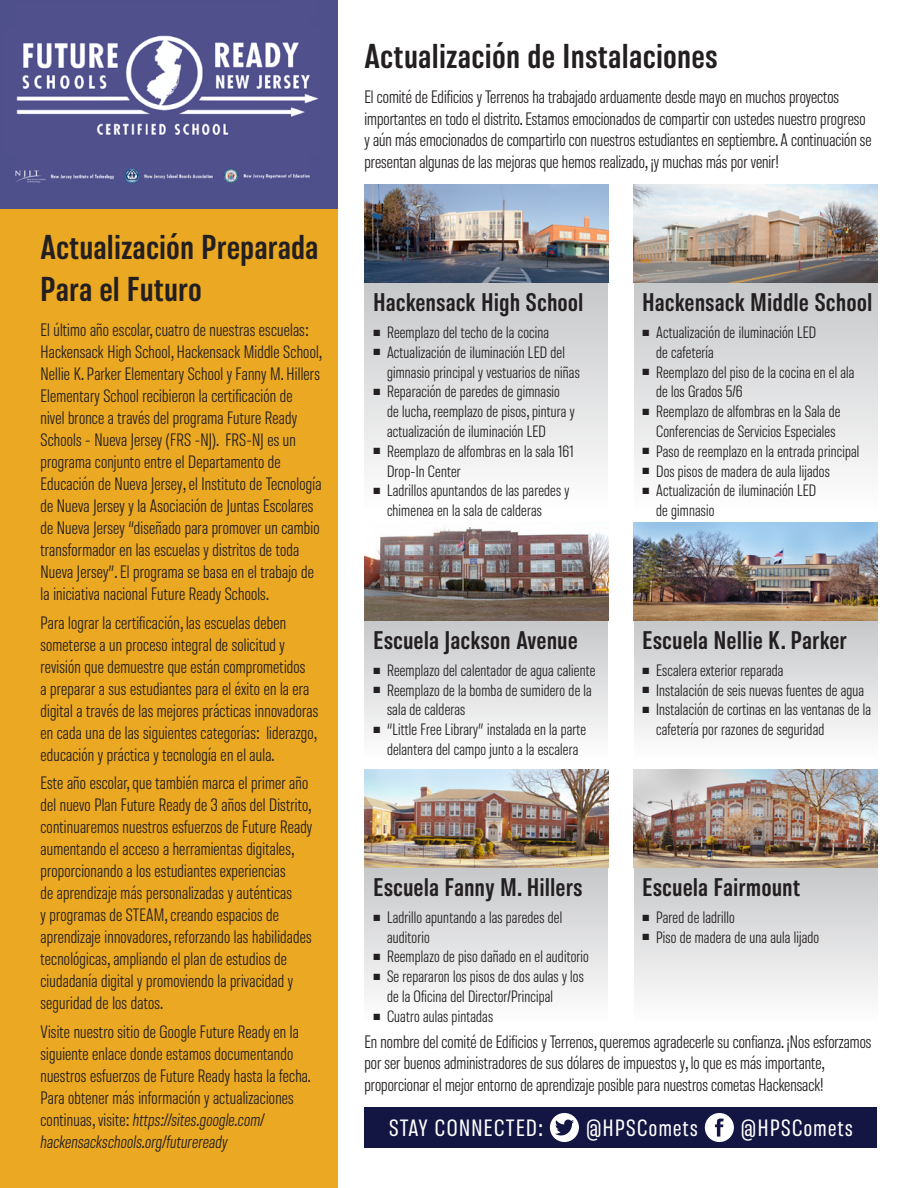
<style>
.page{position:relative;width:918px;height:1188px;background:#fff}
.page>*{position:absolute;margin:0;border:0;box-sizing:border-box;transform-origin:0 0}
.t1{font:700 condensed 34.5px/41.7px "Molde";letter-spacing:.02em;color:#231f20}
.t2{font:700 condensed 25.5px "Molde";letter-spacing:.025em;color:#231f20}
.t3{font:500 condensed 23.55px "Molde";letter-spacing:.06em;color:#fff}
.t4{font:condensed 18px/21.9px "Molde";letter-spacing:.01em;color:#231f20}
.t5{font:condensed 16.5px/19.8px "Molde";letter-spacing:.01em;color:#231f20}
.s1{font-style:italic}
</style>
<div class="page">
<div style="left:0;top:0;width:338px;height:1188px;background:#eba822"></div>
<div style="left:364px;top:282px;width:244px;height:227px;background:linear-gradient(to bottom,#c6c7c9,#fefefe)"></div>
<div style="left:634px;top:282px;width:244px;height:227px;background:linear-gradient(to bottom,#c6c7c9,#fefefe)"></div>
<img style="left:364px;top:185px;width:244px;height:97px">
<img style="left:634px;top:185px;width:244px;height:97px">
<img style="left:0;top:0;width:338px;height:208px">
<div style="left:364px;top:620px;width:244px;height:139px;background:linear-gradient(to bottom,#c6c7c9,#fefefe)"></div>
<div style="left:634px;top:620px;width:244px;height:139px;background:linear-gradient(to bottom,#c6c7c9,#fefefe)"></div>
<img style="left:364px;top:527px;width:244px;height:93px">
<img style="left:634px;top:523px;width:244px;height:97px">
<div style="left:364px;top:867px;width:244px;height:155px;background:linear-gradient(to bottom,#c6c7c9,#fefefe)"></div>
<div style="left:634px;top:867px;width:244px;height:155px;background:linear-gradient(to bottom,#c6c7c9,#fefefe)"></div>
<img style="left:634px;top:770px;width:244px;height:97px">
<img style="left:364px;top:770px;width:244px;height:97px">
<div style="left:364px;top:1107px;width:514px;height:41px;background:#131543"></div>
<svg style="left:550px;top:1113px;width:29px;height:29px"></svg>
<svg style="left:705px;top:1113px;width:29px;height:29px"></svg>
<p class="t1" style="left:40px;top:225px;width:279px">Actualización Preparada<br>Para el Futuro</p>
<p class="t4" style="left:40px;top:319px;width:283px">El último año escolar, cuatro de nuestras escuelas:<br>Hackensack High School, Hackensack Middle School, Nellie K. Parker Elementary School y Fanny M. Hillers Elementary School recibieron la certificación de<br>nivel bronce a través del programa Future Ready Schools - Nueva Jersey (FRS -NJ). FRS-NJ es un programa conjunto entre el Departamento de Educación de Nueva Jersey, el Instituto de Tecnología de Nueva Jersey y la Asociación de Juntas Escolares de Nueva Jersey “diseñado para promover un cambio transformador en las escuelas y distritos de toda Nueva Jersey”. El programa se basa en el trabajo de la iniciativa nacional Future Ready Schools.</p>
<p class="t4" style="left:40px;top:611px;width:279px">Para lograr la certificación, las escuelas deben someterse a un proceso integral de solicitud y revisión que demuestre que están comprometidos<br>a preparar a sus estudiantes para el éxito en la era digital a través de las mejores prácticas innovadoras en cada una de las siguientes categorías: liderazgo, educación y práctica y tecnología en el aula.</p>
<p class="t4" style="left:40px;top:772px;width:273px">Este año escolar, que también marca el primer año del nuevo Plan Future Ready de 3 años del Distrito, continuaremos nuestros esfuerzos de Future Ready aumentando el acceso a herramientas digitales, proporcionando a los estudiantes experiencias<br>de aprendizaje más personalizadas y auténticas<br>y programas de STEAM, creando espacios de aprendizaje innovadores, reforzando las habilidades tecnológicas, ampliando el plan de estudios de ciudadanía digital y promoviendo la privacidad y seguridad de los datos.</p>
<p class="t4" style="left:40px;top:1020px;width:272px">Visite nuestro sitio de Google Future Ready en la siguiente enlace donde estamos documentando nuestros esfuerzos de Future Ready hasta la fecha.<br>Para obtener más información y actualizaciones continuas, visite: <span class="s1">https://sites.google.com/ hackensackschools.org/futureready</span></p>
<p class="t1" style="left:364px;top:34px;width:355px">Actualización de Instalaciones</p>
<p class="t4" style="left:364px;top:86px;width:509px">El comité de Edificios y Terrenos ha trabajado arduamente desde mayo en muchos proyectos importantes en todo el distrito. Estamos emocionados de compartir con ustedes nuestro progreso y aún más emocionados de compartirlo con nuestros estudiantes en septiembre. A continuación se presentan algunas de las mejoras que hemos realizado, ¡y muchas más por venir!</p>
<p class="t2" style="left:374px;top:287px;width:211px">Hackensack High School</p>
<p class="t5" style="left:374px;top:322px;width:177px">■ Reemplazo del techo de la cocina</p>
<p class="t5" style="left:387px;top:342px;width:194px;text-indent:-14px">■ Actualización de iluminación LED del gimnasio principal y vestuarios de niñas</p>
<p class="t5" style="left:387px;top:381px;width:189px;text-indent:-14px">■ Reparación de paredes de gimnasio de lucha, reemplazo de pisos, pintura y actualización de iluminación LED</p>
<p class="t5" style="left:387px;top:441px;width:188px;text-indent:-14px">■ Reemplazo de alfombras en la sala 161<br>Drop-In Center</p>
<p class="t5" style="left:387px;top:480px;width:184px;text-indent:-14px">■ Ladrillos apuntandos de las paredes y chimenea en la sala de calderas</p>
<p class="t2" style="left:374px;top:625px;width:206px">Escuela Jackson Avenue</p>
<p class="t5" style="left:374px;top:660px;width:223px">■ Reemplazo del calentador de agua caliente</p>
<p class="t5" style="left:387px;top:680px;width:206px;text-indent:-14px">■ Reemplazo de la bomba de sumidero de la sala de calderas</p>
<p class="t5" style="left:374px;top:719px;width:214px;text-align:center">■ “Little Free Library” instalada en la parte delantera del campo junto a la escalera</p>
<p class="t2" style="left:374px;top:872px;width:211px">Escuela Fanny M. Hillers</p>
<p class="t5" style="left:387px;top:907px;width:177px;text-indent:-14px">■ Ladrillo apuntando a las paredes del auditorio</p>
<p class="t5" style="left:374px;top:947px;width:217px">■ Reemplazo de piso dañado en el auditorio</p>
<p class="t5" style="left:387px;top:966px;width:198px;text-indent:-14px">■ Se repararon los pisos de dos aulas y los de la Oficina del Director/Principal</p>
<p class="t5" style="left:374px;top:1006px;width:121px">■ Cuatro aulas pintadas</p>
<p class="t2" style="left:643px;top:287px;width:231px">Hackensack Middle School</p>
<p class="t5" style="left:656px;top:322px;width:162px;text-indent:-14px">■ Actualización de iluminación LED de cafetería</p>
<p class="t5" style="left:656px;top:362px;width:200px;text-indent:-14px">■ Reemplazo del piso de la cocina en el ala de los Grados 5/6</p>
<p class="t5" style="left:643px;top:401px;width:199px;text-align:center">■ Reemplazo de alfombras en la Sala de<br>Conferencias de Servicios Especiales</p>
<p class="t5" style="left:643px;top:441px;width:218px">■ Paso de reemplazo en la entrada principal</p>
<p class="t5" style="left:643px;top:461px;width:189px">■ Dos pisos de madera de aula lijados</p>
<p class="t5" style="left:656px;top:480px;width:162px;text-indent:-14px">■ Actualización de iluminación LED de gimnasio</p>
<p class="t2" style="left:643px;top:625px;width:206px">Escuela Nellie K. Parker</p>
<p class="t5" style="left:643px;top:660px;width:142px">■ Escalera exterior reparada</p>
<p class="t5" style="left:643px;top:680px;width:223px">■ Instalación de seis nuevas fuentes de agua</p>
<p class="t5" style="left:656px;top:700px;width:217px;text-indent:-14px">■ Instalación de cortinas en las ventanas de la cafetería por razones de seguridad</p>
<p class="t2" style="left:643px;top:872px;width:159px">Escuela Fairmount</p>
<p class="t5" style="left:643px;top:907px;width:94px">■ Pared de ladrillo</p>
<p class="t5" style="left:643px;top:927px;width:178px">■ Piso de madera de una aula lijado</p>
<p class="t4" style="left:364px;top:1030px;width:508px">En nombre del comité de Edificios y Terrenos, queremos agradecerle su confianza. ¡Nos esforzamos por ser buenos administradores de sus dólares de impuestos y, lo que es más importante, proporcionar el mejor entorno de aprendizaje posible para nuestros cometas Hackensack!</p>
<p class="t3" style="left:389px;top:1113px;width:155px">STAY CONNECTED:</p>
<p class="t3" style="left:586px;top:1113px;width:113px">@HPSComets</p>
<p class="t3" style="left:741px;top:1113px;width:113px">@HPSComets</p>
</div>
